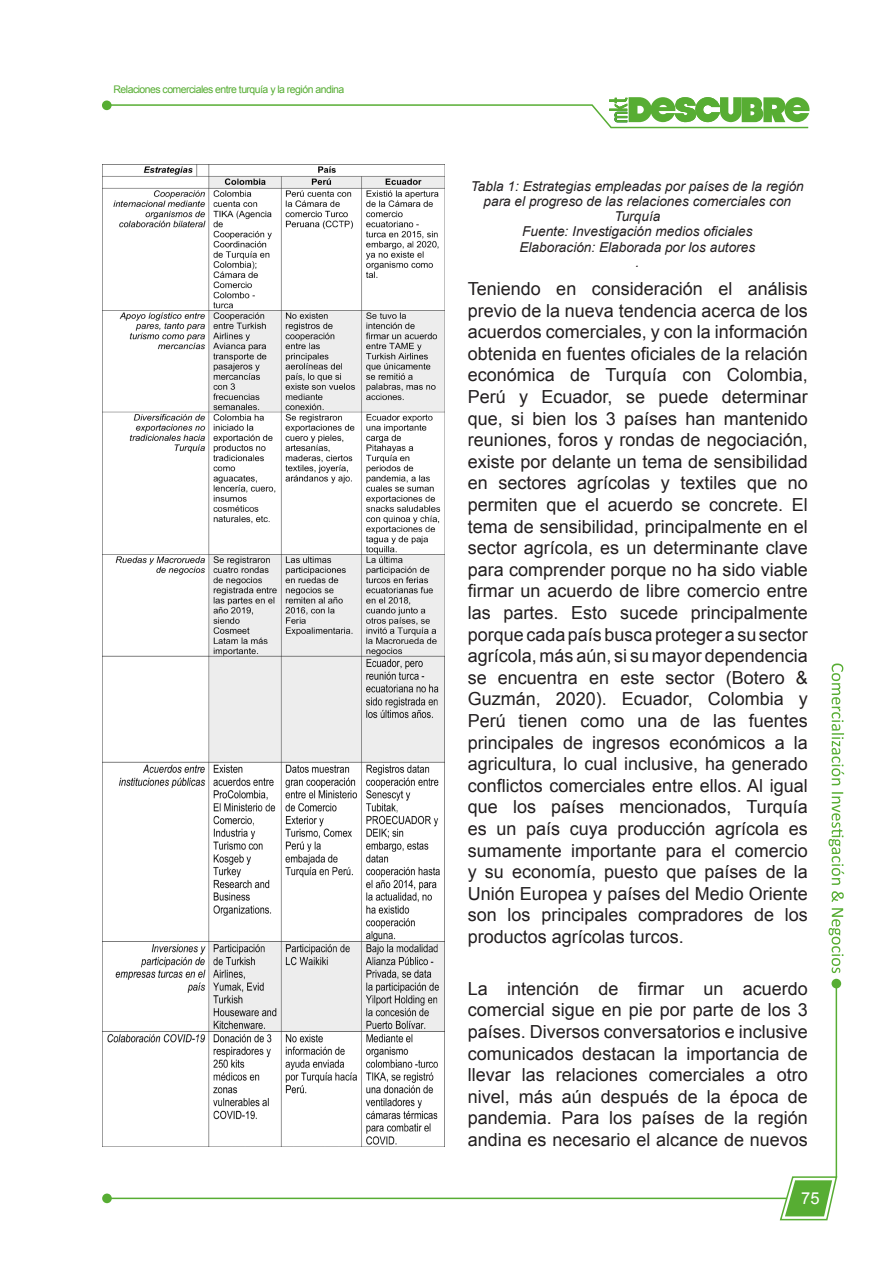
<style>
.page{position:relative;width:893px;height:1263px;background:#fff}
.page>*{position:absolute;margin:0;border:0;box-sizing:border-box;transform-origin:0 0}
.t1{font:18px/21.6px "Arial";color:#231f20;text-align:justify}
.t2{font:16.5px "Arial";color:#fff}
.t3{font:italic 13.65px/15.1px "Arial";color:#231f20;text-align:center}
.t4{font:10.5px "Arial";letter-spacing:-.05em;color:#57ad33}
</style>
<div class="page">
<hr style="left:105px;top:1197px;width:682px;height:2px;background:#57ad33">
<hr style="left:836px;top:983px;width:1px;height:195px;background:#57ad33">
<svg style="left:779px;top:1175px;width:59px;height:46px"></svg>
<div style="left:102px;top:1193px;width:10px;height:10px;background:#57ad33;border-radius:50%"></div>
<div style="left:831px;top:979px;width:10px;height:9px;background:#57ad33;border-radius:50%"></div>
<svg style="left:828px;top:663px;width:16px;height:310px"></svg>
<svg style="left:106px;top:97px;width:704px;height:32px"></svg>
<div style="left:102px;top:100px;width:10px;height:10px;background:#57ad33;border-radius:50%"></div>
<img style="left:102px;top:165px;width:342px;height:981px">
<p class="t4" style="left:114px;top:82px;width:232px">Relaciones comerciales entre turquía y la región andina</p>
<p class="t3" style="left:471px;top:179px;width:334px">Tabla 1: Estrategias empleadas por países de la región para el progreso de las relaciones comerciales con<br>Turquía</p>
<p class="t3" style="left:522px;top:224px;width:232px">Fuente: Investigación medios oficiales</p>
<p class="t3" style="left:519px;top:239px;width:237px">Elaboración: Elaborada por los autores</p>
<p class="t3" style="left:635px;top:254px;width:5px">.</p>
<p class="t1" style="left:468px;top:278px;width:342px">Teniendo en consideración el análisis previo de la nueva tendencia acerca de los acuerdos comerciales, y con la información obtenida en fuentes oficiales de la relación económica de Turquía con Colombia, Perú y Ecuador, se puede determinar que, si bien los 3 países han mantenido reuniones, foros y rondas de negociación, existe por delante un tema de sensibilidad en sectores agrícolas y textiles que no permiten que el acuerdo se concrete. El tema de sensibilidad, principalmente en el sector agrícola, es un determinante clave para comprender porque no ha sido viable firmar un acuerdo de libre comercio entre las partes. Esto sucede principalmente porque cada país busca proteger a su sector agrícola, más aún, si su mayor dependencia se encuentra en este sector (Botero &amp; Guzmán, 2020). Ecuador, Colombia y Perú tienen como una de las fuentes principales de ingresos económicos a la agricultura, lo cual inclusive, ha generado conflictos comerciales entre ellos. Al igual que los países mencionados, Turquía es un país cuya producción agrícola es sumamente importante para el comercio y su economía, puesto que países de la Unión Europea y países del Medio Oriente son los principales compradores de los productos agrícolas turcos.</p>
<p class="t1" style="left:468px;top:978px;width:342px">La intención de firmar un acuerdo comercial sigue en pie por parte de los 3 países. Diversos conversatorios e inclusive comunicados destacan la importancia de llevar las relaciones comerciales a otro nivel, más aún después de la época de pandemia. Para los países de la región andina es necesario el alcance de nuevos</p>
<p class="t2" style="left:801px;top:1187px;width:20px">75</p>
</div>
